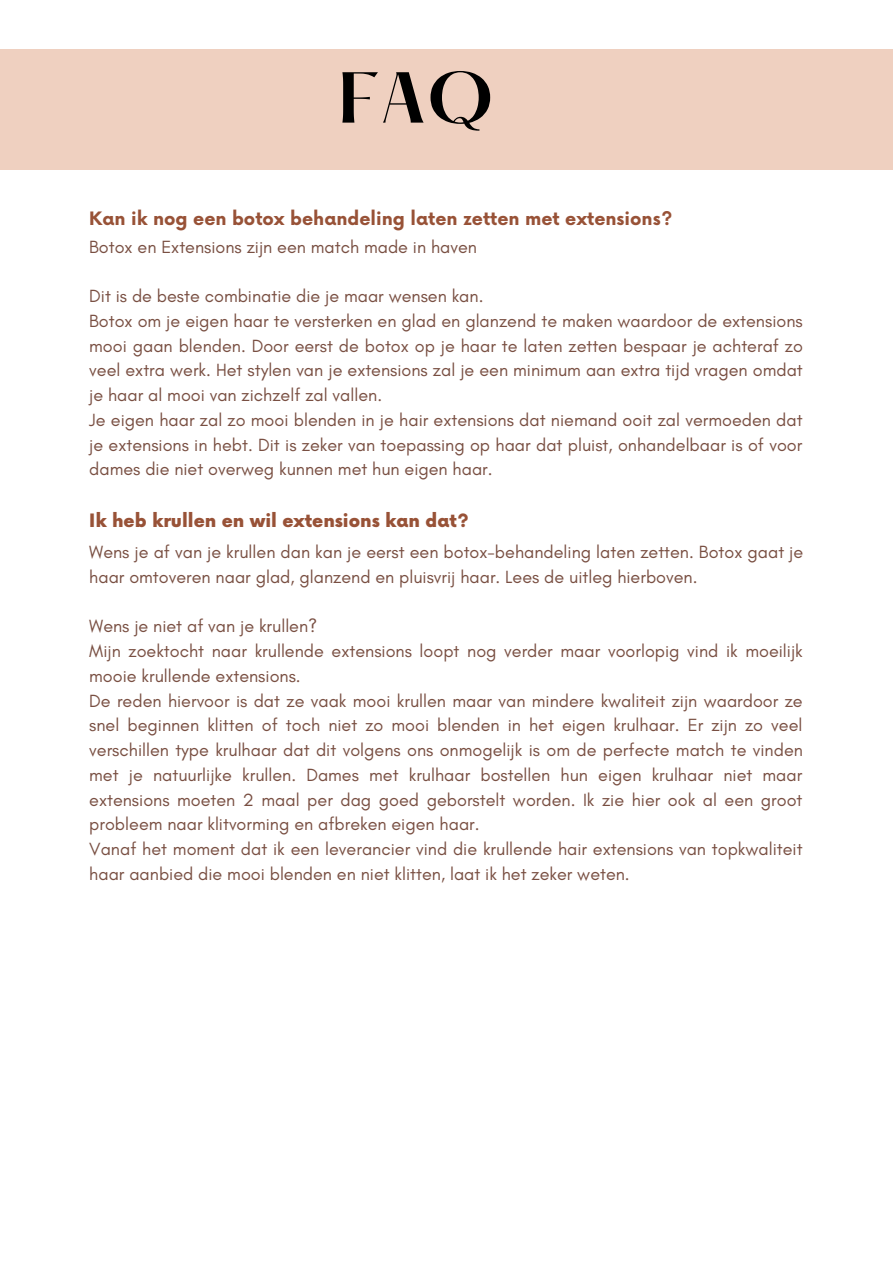
<style>
.page{position:relative;width:893px;height:1264px;background:#fff}
.page>*{position:absolute;margin:0;border:0;box-sizing:border-box;transform-origin:0 0}
.t1{font:600 63px "Hatton";color:#000}
.t2{font:18px/24.8px "Glacial Indifference";color:#794f42}
.t3{font:700 18px "Now";color:#985237}
.t4{font:900 18px "Now";color:#985237}
</style>
<div class="page">
<div style="left:0;top:49px;width:892px;height:121px;background:#efd0c0"></div>
<h1 class="t1" style="left:338px;top:68px;width:157px">FAQ</h1>
<p class="t3" style="left:89px;top:209px;width:584px">Kan ik nog een botox behandeling laten zetten met extensions?</p>
<p class="t2" style="left:89px;top:234px;width:389px">Botox en Extensions zijn een match made in haven</p>
<p class="t2" style="left:89px;top:283px;width:715px">Dit is de beste combinatie die je maar wensen kan.<br>Botox om je eigen haar te versterken en glad en glanzend te maken waardoor de extensions mooi gaan blenden. Door eerst de botox op je haar te laten zetten bespaar je achteraf zo veel extra werk. Het stylen van je extensions zal je een minimum aan extra tijd vragen omdat je haar al mooi van zichzelf zal vallen.<br>Je eigen haar zal zo mooi blenden in je hair extensions dat niemand ooit zal vermoeden dat je extensions in hebt. Dit is zeker van toepassing op haar dat pluist, onhandelbaar is of voor dames die niet overweg kunnen met hun eigen haar.</p>
<p class="t4" style="left:89px;top:511px;width:381px">Ik heb krullen en wil extensions kan dat?</p>
<p class="t2" style="left:89px;top:539px;width:715px">Wens je af van je krullen dan kan je eerst een botox-behandeling laten zetten. Botox gaat je haar omtoveren naar glad, glanzend en pluisvrij haar. Lees de uitleg hierboven.</p>
<p class="t2" style="left:89px;top:613px;width:715px">Wens je niet af van je krullen?<br>Mijn zoektocht naar krullende extensions loopt nog verder maar voorlopig vind ik moeilijk mooie krullende extensions.<br>De reden hiervoor is dat ze vaak mooi krullen maar van mindere kwaliteit zijn waardoor ze snel beginnen klitten of toch niet zo mooi blenden in het eigen krulhaar. Er zijn zo veel verschillen type krulhaar dat dit volgens ons onmogelijk is om de perfecte match te vinden met je natuurlijke krullen. Dames met krulhaar bostellen hun eigen krulhaar niet maar extensions moeten 2 maal per dag goed geborstelt worden. Ik zie hier ook al een groot probleem naar klitvorming en afbreken eigen haar.<br>Vanaf het moment dat ik een leverancier vind die krullende hair extensions van topkwaliteit haar aanbied die mooi blenden en niet klitten, laat ik het zeker weten.</p>
</div>
